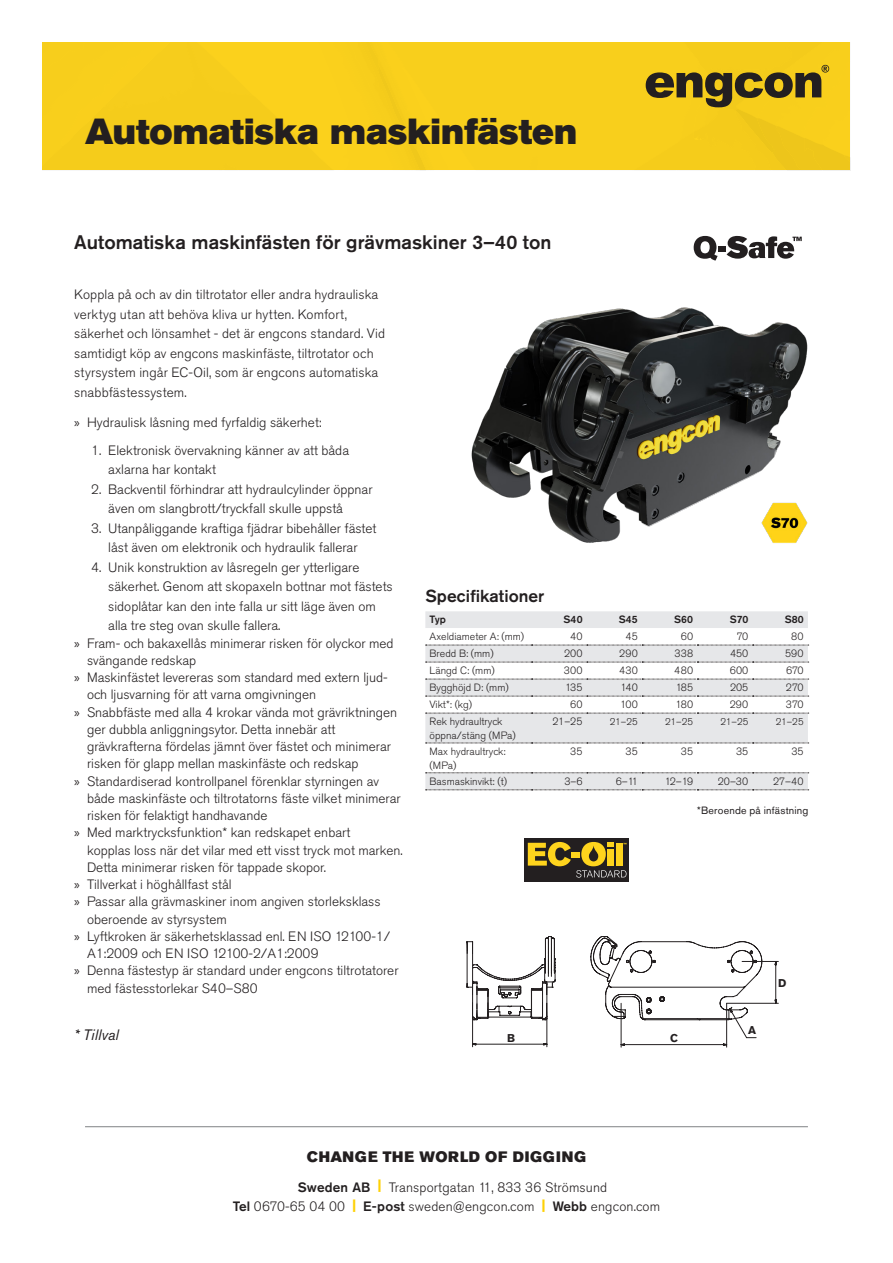
<style>
.page{position:relative;width:893px;height:1263px;background:#fff}
.page>*{position:absolute;margin:0;border:0;box-sizing:border-box;transform-origin:0 0}
.Product_heading{font:36px "Akzidenz Grotesk Pro Super";color:#231f20}
.t1{font:500 19.5px "Akzidenz Grotesk Pro";color:#231f20}
.t2{font:500 17.25px "Akzidenz Grotesk Pro";color:#231f20}
.t3{font:15px "Akzidenz Grotesk Pro Super";letter-spacing:.05em;color:#231f20}
.Brödtext1{font:italic 15px "Akzidenz Grotesk Pro";letter-spacing:.005em;color:#231f20}
.Brödtext1-2{font:300 13.5px/19.5px "Akzidenz Grotesk Pro";color:#231f20}
.t4{font:700 11.25px "Akzidenz Grotesk Pro";color:#231f20}
.t5{font:300 10.5px/13.5px "Akzidenz Grotesk Pro";color:#231f20}
.Brödtext1-3{font:10.5px "Akzidenz Grotesk Pro";letter-spacing:.02em;color:#231f20}
.t6{font:500 10.5px "Akzidenz Grotesk Pro";color:#231f20}
.t7{font:300 9.75px "Akzidenz Grotesk Pro";letter-spacing:-.02em;color:#231f20}
.s1{font-family:"Myriad Pro";font-weight:400}
.s2{font-weight:500}
.s3{font-family:"Akzidenz Grotesk Pro Super";font-weight:400;color:#fed105}
</style>
<div class="page">
<div style="left:43px;top:43px;width:807px;height:128px;background:#f8cf1c"></div>
<hr style="left:85px;top:1126px;width:723px;height:1px;background:#808285">
<svg style="left:591px;top:936px;width:188px;height:111px"></svg>
<svg style="left:466px;top:936px;width:90px;height:111px"></svg>
<div style="left:477px;top:1025px;width:68px;height:17px;background:#fff"></div>
<div style="left:624px;top:1029px;width:99px;height:13px;background:#fff"></div>
<div style="left:746px;top:1018px;width:12px;height:16px;background:#fff"></div>
<div style="left:778px;top:967px;width:21px;height:32px;background:#fff"></div>
<svg style="left:694px;top:236px;width:24px;height:25px"></svg>
<div style="left:718px;top:246px;width:8px;height:5px;background:#231f20"></div>
<svg style="left:726px;top:236px;width:76px;height:23px"></svg>
<div style="left:524px;top:839px;width:104px;height:43px;background:#231f20"></div>
<svg style="left:528px;top:842px;width:98px;height:35px"></svg>
<svg style="left:425px;top:611px;width:383px;height:179px;fill:#e6e7e9"></svg>
<svg style="left:426px;top:645px;width:383px;height:1px"></svg>
<svg style="left:426px;top:662px;width:383px;height:1px"></svg>
<svg style="left:426px;top:679px;width:383px;height:1px"></svg>
<svg style="left:426px;top:696px;width:383px;height:1px"></svg>
<svg style="left:426px;top:713px;width:383px;height:1px"></svg>
<svg style="left:426px;top:743px;width:383px;height:1px"></svg>
<svg style="left:426px;top:772px;width:383px;height:1px"></svg>
<svg style="left:426px;top:790px;width:383px;height:1px"></svg>
<img style="left:471px;top:307px;width:337px;height:236px">
<p class="Product_heading" style="left:85px;top:108px;width:494px">Automatiska maskinfästen</p>
<h1 class="t1" style="left:74px;top:229px;width:479px">Automatiska maskinfästen för grävmaskiner 3–40 ton</h1>
<p class="Brödtext1-2" style="left:74px;top:285px;width:312px">Koppla på och av din tiltrotator eller andra hydrauliska verktyg utan att behöva kliva ur hytten. Komfort, säkerhet och lönsamhet - det är engcons standard. Vid samtidigt köp av engcons maskinfäste, tiltrotator och styrsystem ingår EC-Oil, som är engcons automatiska snabbfästessystem.</p>
<p class="Brödtext1-2" style="left:74px;top:412px;width:249px"><span class="s1">»</span> Hydraulisk låsning med fyrfaldig säkerhet:</p>
<p class="Brödtext1-2" style="left:108px;top:440px;width:242px;text-indent:-17px">1. Elektronisk övervakning känner av att båda axlarna har kontakt</p>
<p class="Brödtext1-2" style="left:108px;top:479px;width:266px;text-indent:-17px">2. Backventil förhindrar att hydraulcylinder öppnar även om slangbrott/tryckfall skulle uppstå</p>
<p class="Brödtext1-2" style="left:91px;top:518px;width:287px;text-align:center">3. Utanpåliggande kraftiga fjädrar bibehåller fästet låst även om elektronik och hydraulik fallerar</p>
<p class="Brödtext1-2" style="left:108px;top:557px;width:286px;text-indent:-17px">4. Unik konstruktion av låsregeln ger ytterligare säkerhet. Genom att skopaxeln bottnar mot fästets sidoplåtar kan den inte falla ur sitt läge även om alla tre steg ovan skulle fallera.</p>
<p class="Brödtext1-2" style="left:87px;top:634px;width:308px;line-height:17.2px;text-indent:-13px"><span class="s1">»</span> Fram- och bakaxellås minimerar risken för olyckor med svängande redskap</p>
<p class="Brödtext1-2" style="left:87px;top:669px;width:302px;line-height:17.2px;text-indent:-13px"><span class="s1">»</span> Maskinfästet levereras som standard med extern ljud&shy;och ljusvarning för att varna omgivningen</p>
<p class="Brödtext1-2" style="left:87px;top:703px;width:312px;line-height:17.2px;text-indent:-13px"><span class="s1">»</span> Snabbfäste med alla 4 krokar vända mot grävriktningen ger dubbla anliggningsytor. Detta innebär att grävkrafterna fördelas jämnt över fästet och minimerar risken för glapp mellan maskinfäste och redskap</p>
<p class="Brödtext1-2" style="left:87px;top:772px;width:315px;line-height:17.2px;text-indent:-13px"><span class="s1">»</span> Standardiserad kontrollpanel förenklar styrningen av både maskinfäste och tiltrotatorns fäste vilket minimerar risken för felaktigt handhavande</p>
<p class="Brödtext1-2" style="left:87px;top:824px;width:317px;line-height:17.2px;text-indent:-13px"><span class="s1">»</span> Med marktrycksfunktion* kan redskapet enbart<br>kopplas loss när det vilar med ett visst tryck mot marken.<br>Detta minimerar risken för tappade skopor.</p>
<p class="Brödtext1-2" style="left:74px;top:875px;width:159px"><span class="s1">»</span> Tillverkat i höghållfast stål</p>
<p class="Brödtext1-2" style="left:87px;top:893px;width:295px;line-height:17.2px;text-indent:-13px"><span class="s1">»</span> Passar alla grävmaskiner inom angiven storleksklass oberoende av styrsystem</p>
<p class="Brödtext1-2" style="left:87px;top:927px;width:305px;line-height:17.2px;text-indent:-13px"><span class="s1">»</span> Lyftkroken är säkerhetsklassad enl. EN ISO 12100-1/<br>A1:2009 och EN ISO 12100-2/A1:2009</p>
<p class="Brödtext1-2" style="left:87px;top:962px;width:313px;line-height:17.2px;text-indent:-13px"><span class="s1">»</span> Denna fästestyp är standard under engcons tiltrotatorer med fästesstorlekar S40–S80</p>
<p class="Brödtext1" style="left:74px;top:1025px;width:46px">* Tillval</p>
<h2 class="t2" style="left:425px;top:585px;width:121px">Specifikationer</h2>
<p class="t6" style="left:430px;top:613px;width:18px">Typ</p>
<p class="t6" style="left:563px;top:613px;width:21px">S40</p>
<p class="t6" style="left:619px;top:613px;width:21px">S45</p>
<p class="t6" style="left:674px;top:613px;width:21px">S60</p>
<p class="t6" style="left:730px;top:613px;width:20px">S70</p>
<p class="t6" style="left:785px;top:613px;width:21px">S80</p>
<p class="t5" style="left:430px;top:630px;width:96px">Axeldiameter A: (mm)</p>
<p class="t5" style="left:570px;top:630px;width:14px">40</p>
<p class="t5" style="left:626px;top:630px;width:14px">45</p>
<p class="t5" style="left:681px;top:630px;width:14px">60</p>
<p class="t5" style="left:737px;top:630px;width:13px">70</p>
<p class="t5" style="left:791px;top:630px;width:14px">80</p>
<p class="t5" style="left:430px;top:647px;width:66px">Bredd B: (mm)</p>
<p class="t5" style="left:564px;top:647px;width:20px">200</p>
<p class="t5" style="left:619px;top:647px;width:20px">290</p>
<p class="t5" style="left:674px;top:647px;width:20px">338</p>
<p class="t5" style="left:730px;top:647px;width:20px">450</p>
<p class="t5" style="left:785px;top:647px;width:20px">590</p>
<p class="t5" style="left:430px;top:664px;width:67px">Längd C: (mm)</p>
<p class="t5" style="left:564px;top:664px;width:20px">300</p>
<p class="t5" style="left:619px;top:664px;width:20px">430</p>
<p class="t5" style="left:674px;top:664px;width:20px">480</p>
<p class="t5" style="left:730px;top:664px;width:20px">600</p>
<p class="t5" style="left:786px;top:664px;width:19px">670</p>
<p class="t5" style="left:430px;top:681px;width:81px">Bygghöjd D: (mm)</p>
<p class="t5" style="left:565px;top:681px;width:19px">135</p>
<p class="t5" style="left:620px;top:681px;width:19px">140</p>
<p class="t5" style="left:676px;top:681px;width:19px">185</p>
<p class="t5" style="left:730px;top:681px;width:20px">205</p>
<p class="t5" style="left:786px;top:681px;width:19px">270</p>
<p class="t5" style="left:430px;top:698px;width:44px">Vikt*: (kg)</p>
<p class="t5" style="left:570px;top:698px;width:14px">60</p>
<p class="t5" style="left:620px;top:698px;width:19px">100</p>
<p class="t5" style="left:676px;top:698px;width:19px">180</p>
<p class="t5" style="left:730px;top:698px;width:20px">290</p>
<p class="t5" style="left:786px;top:698px;width:19px">370</p>
<p class="t5" style="left:430px;top:715px;width:88px">Rek hydraultryck öppna/stäng (MPa)</p>
<p class="t5" style="left:552px;top:715px;width:32px">21–25</p>
<p class="t7" style="left:610px;top:715px;width:29px">21–25</p>
<p class="t7" style="left:665px;top:715px;width:29px">21–25</p>
<p class="t7" style="left:720px;top:715px;width:29px">21–25</p>
<p class="t7" style="left:776px;top:715px;width:29px">21–25</p>
<p class="t5" style="left:430px;top:745px;width:77px">Max hydraultryck: (MPa)</p>
<p class="t5" style="left:570px;top:745px;width:14px">35</p>
<p class="t5" style="left:626px;top:745px;width:14px">35</p>
<p class="t5" style="left:681px;top:745px;width:14px">35</p>
<p class="t5" style="left:736px;top:745px;width:14px">35</p>
<p class="t5" style="left:791px;top:745px;width:14px">35</p>
<p class="t5" style="left:430px;top:774px;width:79px">Basmaskinvikt: (t)</p>
<p class="t5" style="left:564px;top:774px;width:20px">3–6</p>
<p class="t5" style="left:616px;top:774px;width:24px">6–11</p>
<p class="t5" style="left:665px;top:774px;width:30px">12–19</p>
<p class="t5" style="left:718px;top:774px;width:32px">20–30</p>
<p class="t5" style="left:773px;top:774px;width:32px">27–40</p>
<p class="Brödtext1-3" style="left:697px;top:803px;width:113px">*Beroende på infästning</p>
<p class="t4" style="left:507px;top:1031px;width:9px">B</p>
<p class="t4" style="left:670px;top:1031px;width:9px">C</p>
<p class="t4" style="left:748px;top:1023px;width:9px">A</p>
<p class="t4" style="left:778px;top:976px;width:10px">D</p>
<p class="t3" style="left:307px;top:1146px;width:281px">CHANGE THE WORLD OF DIGGING</p>
<p class="Brödtext1-2" style="left:233px;top:1177px;width:429px;text-indent:65px"><span class="s2">Sweden AB</span> <span class="s3">|</span> Transportgatan 11, 833 36 Strömsund<br><span class="s2">Tel</span> 0670-65 04 00 <span class="s3">|</span> <span class="s2">E-post</span> sweden@engcon.com <span class="s3">|</span> <span class="s2">Webb</span> engcon.com</p>
</div>
